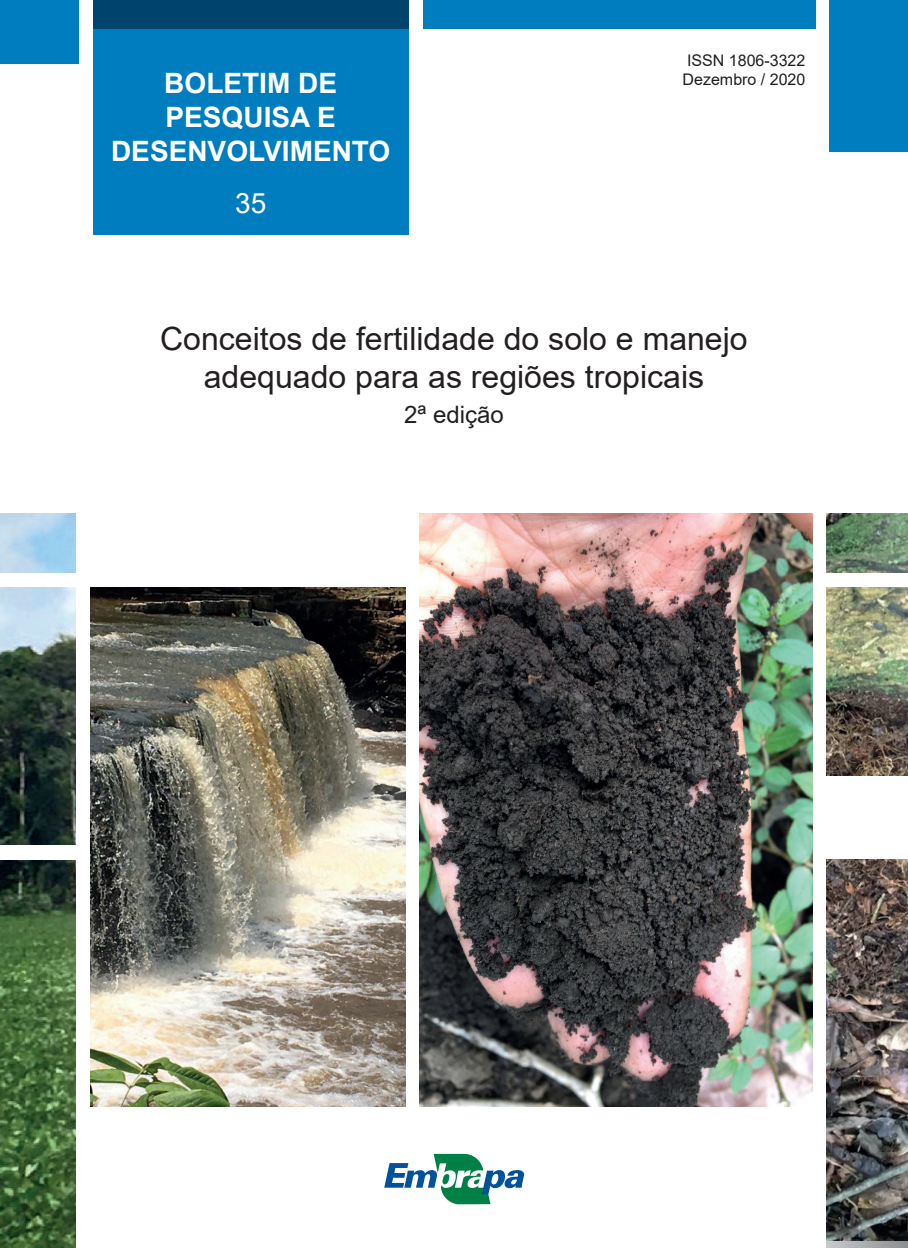
<style>
.page{position:relative;width:908px;height:1248px;background:#fff}
.page>*{position:absolute;margin:0;border:0;box-sizing:border-box;transform-origin:0 0}
.t1{font:32px/38.4px "Arial";color:#231f20;text-align:center}
.t2{font:700 28px/33.6px "Arial";color:#fff;text-align:center}
.t3{font:28px "Arial";color:#fff}
.t4{font:24px "Arial";color:#231f20}
.t5{font:16px/19.2px "Arial";color:#231f20}
</style>
<div class="page">
<img style="left:826px;top:513px;width:81px;height:59px">
<img style="left:826px;top:587px;width:81px;height:188px">
<img style="left:0;top:587px;width:76px;height:257px">
<img style="left:826px;top:859px;width:81px;height:388px">
<img style="left:0;top:860px;width:76px;height:387px">
<div style="left:0;top:0;width:79px;height:64px;background:#007dbe"></div>
<div style="left:829px;top:0;width:78px;height:152px;background:#007dbe"></div>
<div style="left:93px;top:0;width:315px;height:234px;background:#007dbe"></div>
<div style="left:422px;top:0;width:392px;height:28px;background:#007dbe"></div>
<div style="left:93px;top:0;width:315px;height:28px;background:#00446d"></div>
<svg style="left:384px;top:1153px;width:140px;height:51px"></svg>
<img style="left:420px;top:513px;width:392px;height:593px">
<img style="left:90px;top:587px;width:315px;height:519px">
<p class="t2" style="left:111px;top:67px;width:281px">BOLETIM DE<br>PESQUISA E<br>DESENVOLVIMENTO</p>
<p class="t3" style="left:235px;top:184px;width:33px">35</p>
<p class="t5" style="left:682px;top:51px;width:124px">ISSN 1806-3322<br>Dezembro / 2020</p>
<p class="t1" style="left:160px;top:319px;width:588px">Conceitos de fertilidade do solo e manejo adequado para as regiões tropicais</p>
<p class="t4" style="left:404px;top:397px;width:101px">2ª edição</p>
</div>
